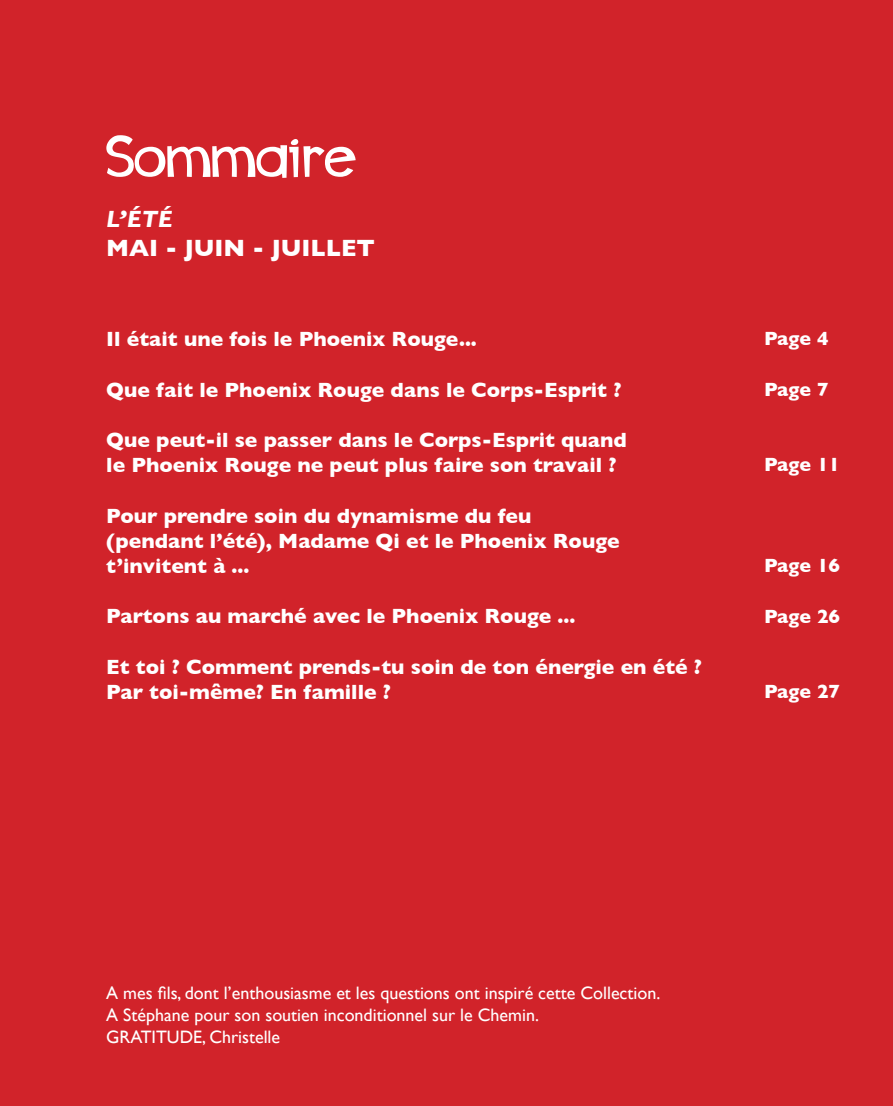
<style>
.page{position:relative;width:893px;height:1106px;background:#d1232a}
.page>*{position:absolute;margin:0;border:0;box-sizing:border-box;transform-origin:0 0}
.t1{font:60px "bangwhackpow";color:#fff}
.t2{font:700 24px "Gill Sans";color:#fff}
.t3{font:italic 700 24px "Gill Sans";color:#fff}
.t4{font:700 21px/25.2px "Gill Sans";color:#fff}
.t5{font:700 19.5px "Gill Sans";color:#fff}
.t6{font:18px/21.6px "Gill Sans";color:#fff}
</style>
<div class="page">
<h1 class="t1" style="left:106px;top:119px;width:252px">Sommaire</h1>
<p class="t3" style="left:106px;top:205px;width:68px">L’ÉTÉ</p>
<p class="t2" style="left:106px;top:234px;width:270px">MAI - JUIN - JUILLET</p>
<p class="t4" style="left:106px;top:326px;width:372px">Il était une fois le Phoenix Rouge...</p>
<p class="t4" style="left:106px;top:377px;width:517px">Que fait le Phoenix Rouge dans le Corps-Esprit ?</p>
<p class="t4" style="left:106px;top:427px;width:522px">Que peut-il se passer dans le Corps-Esprit quand le Phoenix Rouge ne peut plus faire son travail ?</p>
<p class="t4" style="left:106px;top:503px;width:515px">Pour prendre soin du dynamisme du feu (pendant l’été), Madame Qi et le Phoenix Rouge t’invitent à ...</p>
<p class="t4" style="left:106px;top:603px;width:471px">Partons au marché avec le Phoenix Rouge ...</p>
<p class="t4" style="left:106px;top:654px;width:597px">Et toi ? Comment prends-tu soin de ton énergie en été ?<br>Par toi-même? En famille ?</p>
<p class="t5" style="left:764px;top:327px;width:66px">Page 4</p>
<p class="t5" style="left:764px;top:377px;width:66px">Page 7</p>
<p class="t5" style="left:764px;top:453px;width:78px">Page 11</p>
<p class="t5" style="left:764px;top:554px;width:78px">Page 16</p>
<p class="t5" style="left:764px;top:604px;width:78px">Page 26</p>
<p class="t5" style="left:764px;top:680px;width:78px">Page 27</p>
<p class="t6" style="left:106px;top:982px;width:555px">A mes fils, dont l’enthousiasme et les questions ont inspiré cette Collection.<br>A Stéphane pour son soutien inconditionnel sur le Chemin.<br>Gratitude, Christelle</p>
</div>
